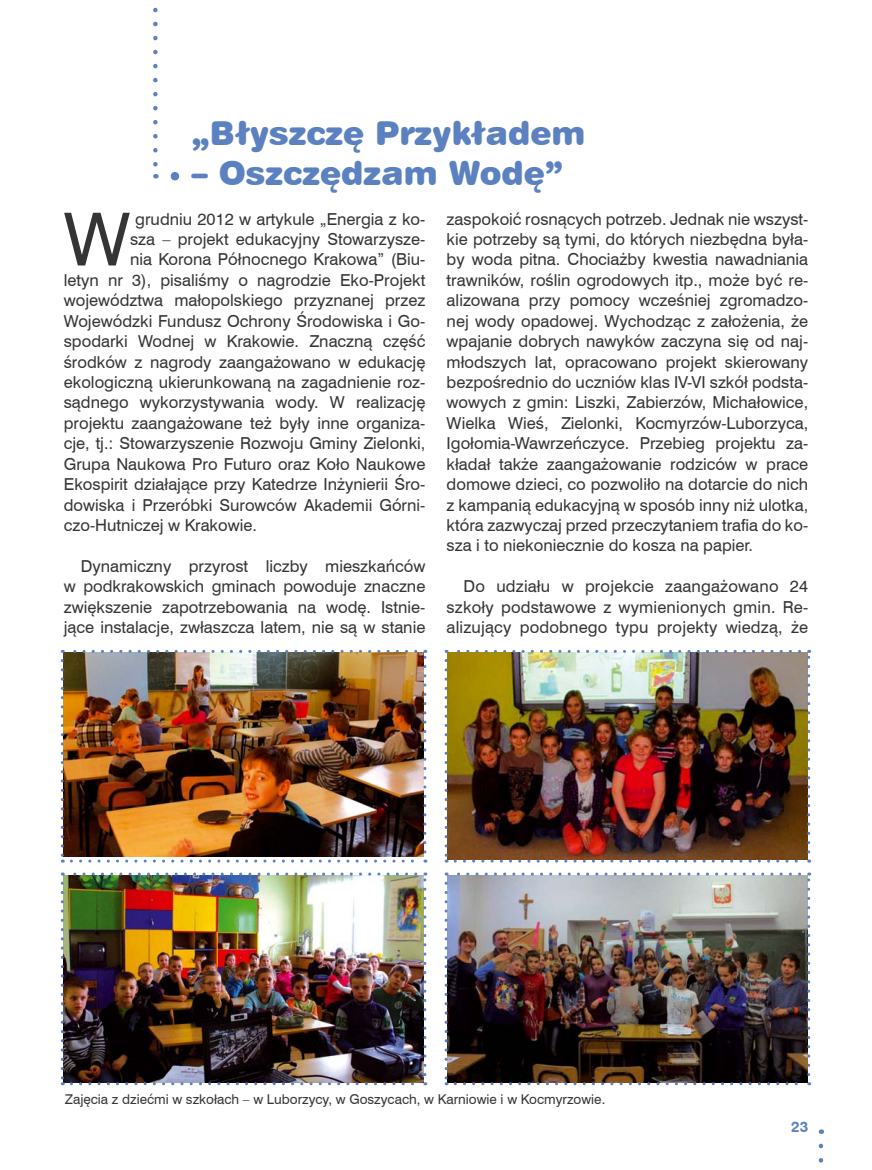
<style>
.page{position:relative;width:872px;height:1170px;background:#fff}
.page>*{position:absolute;margin:0;border:0;box-sizing:border-box;transform-origin:0 0}
.t1{font:73.2px "Swiss 721 l 2";color:#373437}
.t2{font:33px "Swiss 721 L2 Black Rounded";color:#5b81c1}
.t3{font:16.5px/20.4px "Swiss 721 l 2";color:#373437;text-align:justify}
.t4{font:15px "Swiss 721 L2 Bold Rounded";color:#5b81c1}
.t5{font:13.5px "Swiss 721 l 2";color:#373437}
</style>
<div class="page">
<svg style="left:153px;top:7px;width:5px;height:171px"></svg>
<div style="left:171px;top:172px;width:8px;height:8px;background:#5b81c1;border-radius:50%"></div>
<svg style="left:818px;top:1145px;width:5px;height:18px"></svg>
<img style="left:64px;top:652px;width:359px;height:204px">
<svg style="left:61px;top:660px;width:3px;height:202px"></svg>
<svg style="left:71px;top:859px;width:355px;height:3px"></svg>
<svg style="left:423px;top:649px;width:3px;height:202px"></svg>
<svg style="left:62px;top:649px;width:354px;height:3px"></svg>
<img style="left:64px;top:875px;width:359px;height:207px">
<svg style="left:61px;top:883px;width:3px;height:202px"></svg>
<svg style="left:71px;top:1082px;width:355px;height:3px"></svg>
<svg style="left:423px;top:872px;width:3px;height:202px"></svg>
<svg style="left:62px;top:872px;width:354px;height:3px"></svg>
<img style="left:447px;top:652px;width:360px;height:207px">
<svg style="left:444px;top:660px;width:3px;height:202px"></svg>
<svg style="left:455px;top:859px;width:354px;height:3px"></svg>
<svg style="left:807px;top:649px;width:3px;height:202px"></svg>
<svg style="left:446px;top:649px;width:353px;height:3px"></svg>
<img style="left:447px;top:875px;width:360px;height:207px">
<svg style="left:444px;top:883px;width:3px;height:202px"></svg>
<svg style="left:455px;top:1082px;width:354px;height:3px"></svg>
<svg style="left:807px;top:872px;width:3px;height:202px"></svg>
<svg style="left:446px;top:872px;width:353px;height:3px"></svg>
<h2 class="t2" style="left:191px;top:111px;width:395px">„Błyszczę Przykładem</h2>
<h2 class="t2" style="left:191px;top:151px;width:373px">– Oszczędzam Wodę”</h2>
<h1 class="t1" style="left:64px;top:192px;width:68px">W</h1>
<p class="t3" style="left:135px;top:208px;width:291px">grudniu 2012 w artykule „Energia z ko-</p>
<p class="t3" style="left:130px;top:228px;width:297px">sza – projekt edukacyjny Stowarzysze-</p>
<p class="t3" style="left:130px;top:249px;width:297px">nia Korona Północnego Krakowa” (Biu-</p>
<p class="t3" style="left:64px;top:269px;width:363px">letyn nr 3), pisaliśmy o nagrodzie Eko-Projekt</p>
<p class="t3" style="left:64px;top:290px;width:363px">województwa małopolskiego przyznanej przez</p>
<p class="t3" style="left:64px;top:310px;width:363px">Wojewódzki Fundusz Ochrony Środowiska i Go-</p>
<p class="t3" style="left:64px;top:330px;width:363px">spodarki Wodnej w Krakowie. Znaczną część</p>
<p class="t3" style="left:64px;top:351px;width:363px">środków z nagrody zaangażowano w edukację</p>
<p class="t3" style="left:64px;top:371px;width:363px">ekologiczną ukierunkowaną na zagadnienie roz-</p>
<p class="t3" style="left:64px;top:392px;width:363px">sądnego wykorzystywania wody. W realizację</p>
<p class="t3" style="left:64px;top:412px;width:363px">projektu zaangażowane też były inne organiza-</p>
<p class="t3" style="left:64px;top:432px;width:363px">cje, tj.: Stowarzyszenie Rozwoju Gminy Zielonki,</p>
<p class="t3" style="left:64px;top:453px;width:363px">Grupa Naukowa Pro Futuro oraz Koło Naukowe</p>
<p class="t3" style="left:64px;top:473px;width:363px">Ekospirit działające przy Katedrze Inżynierii Śro-</p>
<p class="t3" style="left:64px;top:494px;width:363px">dowiska i Przeróbki Surowców Akademii Górni-</p>
<p class="t3" style="left:64px;top:514px;width:195px">czo-Hutniczej w Krakowie.</p>
<p class="t3" style="left:64px;top:555px;width:363px;text-indent:17px">Dynamiczny przyrost liczby mieszkańców w podkrakowskich gminach powoduje znaczne zwiększenie zapotrzebowania na wodę. Istnie&shy;jące instalacje, zwłaszcza latem, nie są w stanie</p>
<p class="t3" style="left:446px;top:208px;width:363px">zaspokoić rosnących potrzeb. Jednak nie wszyst&shy;kie potrzeby są tymi, do których niezbędna była&shy;by woda pitna. Chociażby kwestia nawadniania trawników, roślin ogrodowych itp., może być re&shy;alizowana przy pomocy wcześniej zgromadzo&shy;nej wody opadowej. Wychodząc z założenia, że wpajanie dobrych nawyków zaczyna się od naj&shy;młodszych lat, opracowano projekt skierowany bezpośrednio do uczniów klas IV-VI szkół podsta&shy;wowych z gmin: Liszki, Zabierzów, Michałowice, Wielka Wieś, Zielonki, Kocmyrzów-Luborzyca, Igołomia-Wawrzeńczyce. Przebieg projektu za&shy;kładał także zaangażowanie rodziców w prace domowe dzieci, co pozwoliło na dotarcie do nich z kampanią edukacyjną w sposób inny niż ulotka, która zazwyczaj przed przeczytaniem trafia do ko&shy;sza i to niekoniecznie do kosza na papier.</p>
<p class="t3" style="left:446px;top:575px;width:363px;text-indent:17px">Do udziału w projekcie zaangażowano 24 szkoły podstawowe z wymienionych gmin. Re&shy;alizujący podobnego typu projekty wiedzą, że</p>
<p class="t5" style="left:65px;top:1090px;width:542px">Zajęcia z dziećmi w szkołach – w Luborzycy, w Goszycach, w Karniowie i w Kocmyrzowie.</p>
<p class="t4" style="left:791px;top:1116px;width:19px">23</p>
</div>
